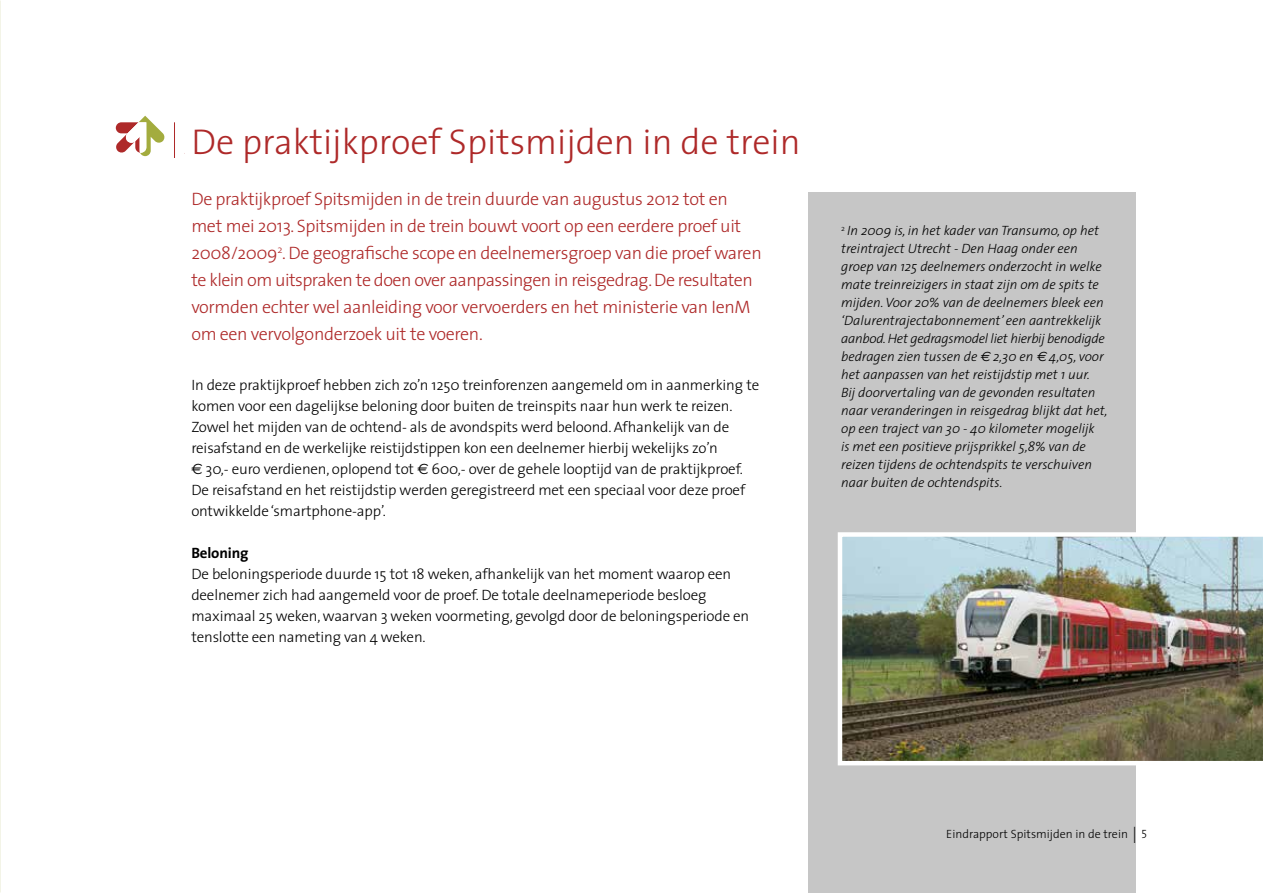
<style>
.page{position:relative;width:1263px;height:893px;background:#fff}
.page>*{position:absolute;margin:0;border:0;box-sizing:border-box;transform-origin:0 0}
.t1{font:300 36px "The Sans";color:#ae2929}
.t2{font:300 18px/27px "The Sans";letter-spacing:-.02em;color:#ae2929}
.t3{font:300 15px/21px "The Sans";letter-spacing:-.01em;color:#000}
.t4{font:700 15px "The Sans";letter-spacing:-.01em;color:#000}
.t5{font:italic 300 13.5px/18px "The Sans";color:#000}
.t6{font:italic 12.3px "The Sans";color:#ae2929}
.t7{font:300 12px "The Sans";color:#000}
.s1{font-family:"Euro Sans";font-weight:400}
.s2{font-size:24px}
.s3{font-family:"The Sans Light Caps";font-weight:400}
</style>
<div class="page">
<div style="left:808px;top:192px;width:327px;height:701px;background:#c6c6c6"></div>
<img style="left:838px;top:532px;width:425px;height:233px">
<svg style="left:115px;top:116px;width:50px;height:41px"></svg>
<hr style="left:174px;top:122px;width:1px;height:35px;background:#ae2929">
<div style="left:107px;top:156px;width:19px;height:6px;background:#fff"></div>
<h1 class="t1" style="left:191px;top:112px;width:611px">De praktijkproef Spitsmijden in de trein</h1>
<p class="t6" style="left:185px;top:139px;width:62px">Spitsmijden</p>
<p class="t2" style="left:191px;top:184px;width:572px">De praktijkproef Spitsmijden in de trein duurde van augustus 2012 tot en met mei 2013. Spitsmijden in de trein bouwt voort op een eerdere proef uit 2008/2009<sup>2</sup>. De geografische scope en deelnemersgroep van die proef waren te klein om uitspraken te doen over aanpassingen in reisgedrag. De resultaten vormden echter wel aanleiding voor vervoerders en het ministerie van IenM om een vervolgonderzoek uit te voeren.</p>
<p class="t3" style="left:191px;top:374px;width:569px">In deze praktijkproef hebben zich zo’n 1250 treinforenzen aangemeld om in aanmerking te komen voor een dagelijkse beloning door buiten de treinspits naar hun werk te reizen.<br>Zowel het mijden van de ochtend- als de avondspits werd beloond. Afhankelijk van de reisafstand en de werkelijke reistijdstippen kon een deelnemer hierbij wekelijks zo’n<br><span class="s1">e</span> 30,- euro verdienen, oplopend tot <span class="s1">e</span> 600,- over de gehele looptijd van de praktijkproef.<br>De reisafstand en het reistijdstip werden geregistreerd met een speciaal voor deze proef ontwikkelde ‘smartphone-app’.</p>
<p class="t4" style="left:191px;top:540px;width:59px">Beloning</p>
<p class="t3" style="left:191px;top:563px;width:559px">De beloningsperiode duurde 15 tot 18 weken, afhankelijk van het moment waarop een deelnemer zich had aangemeld voor de proef. De totale deelnameperiode besloeg maximaal 25 weken, waarvan 3 weken voormeting, gevolgd door de beloningsperiode en tenslotte een nameting van 4 weken.</p>
<p class="t5" style="left:841px;top:221px;width:268px"><sup>2</sup> In 2009 is, in het kader van Transumo, op het treintraject Utrecht - Den Haag onder een groep van 125 deelnemers onderzocht in welke mate treinreizigers in staat zijn om de spits te mijden. Voor 20% van de deelnemers bleek een ‘Dalurentrajectabonnement’ een aantrekkelijk aanbod. Het gedragsmodel liet hierbij benodigde bedragen zien tussen de <span class="s1">e</span> 2,30 en <span class="s1">e</span> 4,05, voor het aanpassen van het reistijdstip met 1 uur.<br>Bij doorvertaling van de gevonden resultaten naar veranderingen in reisgedrag blijkt dat het, op een traject van 30 - 40 kilometer mogelijk<br>is met een positieve prijsprikkel 5,8% van de reizen tijdens de ochtendspits te verschuiven naar buiten de ochtendspits.</p>
<p class="t7" style="left:946px;top:824px;width:202px">Eindrapport Spitsmijden in de trein <span class="s2">I</span> <span class="s3">5</span></p>
</div>
